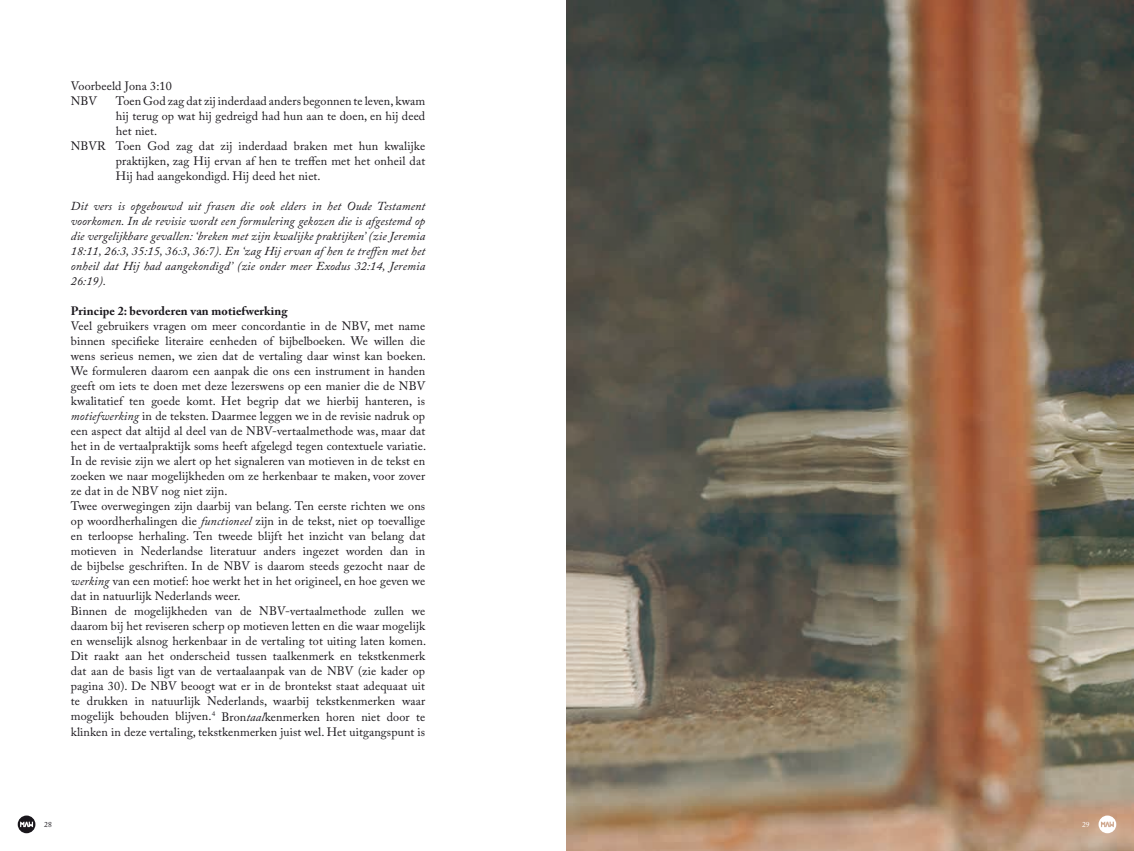
<style>
.page{position:relative;width:1134px;height:851px;background:#fff}
.page>*{position:absolute;margin:0;border:0;box-sizing:border-box;transform-origin:0 0}
.t1{font:12.12px/15px "Adobe Caslon Pro";letter-spacing:.01em;color:#1a171c}
.t2{font:italic 12.12px/15px "Adobe Caslon Pro";letter-spacing:.01em;color:#1a171c;text-align:justify}
.t3{font:700 12.12px "Adobe Caslon Pro";letter-spacing:.01em;color:#1a171c}
.t4{font:7.5px "Adobe Caslon Pro";color:#1a171c}
.t5{font:7.5px "Adobe Caslon Pro";color:#fff}
.s1{font-style:italic}
</style>
<div class="page">
<img style="left:567px;top:0;width:567px;height:850px">
<svg style="left:18px;top:815px;width:17px;height:18px"></svg>
<svg style="left:1098px;top:815px;width:18px;height:18px"></svg>
<p class="t1" style="left:71px;top:78px;width:103px">Voorbeeld Jona 3:10<br>NBV</p>
<p class="t1" style="left:116px;top:93px;width:311px">Toen God zag dat zij inderdaad anders begonnen te leven, kwam</p>
<p class="t1" style="left:116px;top:108px;width:311px">hij terug op wat hij gedreigd had hun aan te doen, en hij deed</p>
<p class="t1" style="left:116px;top:123px;width:43px">het niet.</p>
<p class="t1" style="left:71px;top:138px;width:356px">NBVR Toen God zag dat zij inderdaad braken met hun kwalijke</p>
<p class="t1" style="left:116px;top:153px;width:311px">praktijken, zag Hij ervan af hen te treffen met het onheil dat</p>
<p class="t1" style="left:116px;top:168px;width:206px">Hij had aangekondigd. Hij deed het niet.</p>
<p class="t2" style="left:71px;top:198px;width:356px">Dit vers is opgebouwd uit frasen die ook elders in het Oude Testament voorkomen. In de revisie wordt een formulering gekozen die is afgestemd op die vergelijkbare gevallen: ‘breken met zijn kwalijke praktijken’ (zie Jeremia 18:11, 26:3, 35:15, 36:3, 36:7). En ‘zag Hij ervan af hen te treffen met het onheil dat Hij had aangekondigd’ (zie onder meer Exodus 32:14, Jeremia 26:19).</p>
<p class="t3" style="left:71px;top:304px;width:218px">Principe 2: bevorderen van motiefwerking</p>
<p class="t1" style="left:71px;top:318px;width:357px">Veel gebruikers vragen om meer concordantie in de NBV, met name binnen specifieke literaire eenheden of bijbelboeken. We willen die wens serieus nemen, we zien dat de vertaling daar winst kan boeken.<br>We formuleren daarom een aanpak die ons een instrument in handen geeft om iets te doen met deze lezerswens op een manier die de NBV kwalitatief ten goede komt. Het begrip dat we hierbij hanteren, is <span class="s1">motiefwerking</span> in de teksten. Daarmee leggen we in de revisie nadruk op een aspect dat altijd al deel van de NBV-vertaalmethode was, maar dat het in de vertaalpraktijk soms heeft afgelegd tegen contextuele variatie.<br>In de revisie zijn we alert op het signaleren van motieven in de tekst en zoeken we naar mogelijkheden om ze herkenbaar te maken, voor zover ze dat in de NBV nog niet zijn.<br>Twee overwegingen zijn daarbij van belang. Ten eerste richten we ons op woordherhalingen die <span class="s1">functioneel</span> zijn in de tekst, niet op toevallige en terloopse herhaling. Ten tweede blijft het inzicht van belang dat motieven in Nederlandse literatuur anders ingezet worden dan in de bijbelse geschriften. In de NBV is daarom steeds gezocht naar de <span class="s1">werking</span> van een motief: hoe werkt het in het origineel, en hoe geven we dat in natuurlijk Nederlands weer.<br>Binnen de mogelijkheden van de NBV-vertaalmethode zullen we daarom bij het reviseren scherp op motieven letten en die waar mogelijk en wenselijk alsnog herkenbaar in de vertaling tot uiting laten komen.<br>Dit raakt aan het onderscheid tussen taalkenmerk en tekstkenmerk dat aan de basis ligt van de vertaalaanpak van de NBV (zie kader op pagina 30). De NBV beoogt wat er in de brontekst staat adequaat uit te drukken in natuurlijk Nederlands, waarbij tekstkenmerken waar mogelijk behouden blijven.<sup>4</sup> Bron<span class="s1">taal</span>kenmerken horen niet door te klinken in deze vertaling, tekstkenmerken juist wel. Het uitgangspunt is</p>
<p class="t4" style="left:44px;top:820px;width:9px">28</p>
<p class="t5" style="left:1082px;top:820px;width:9px">29</p>
</div>
